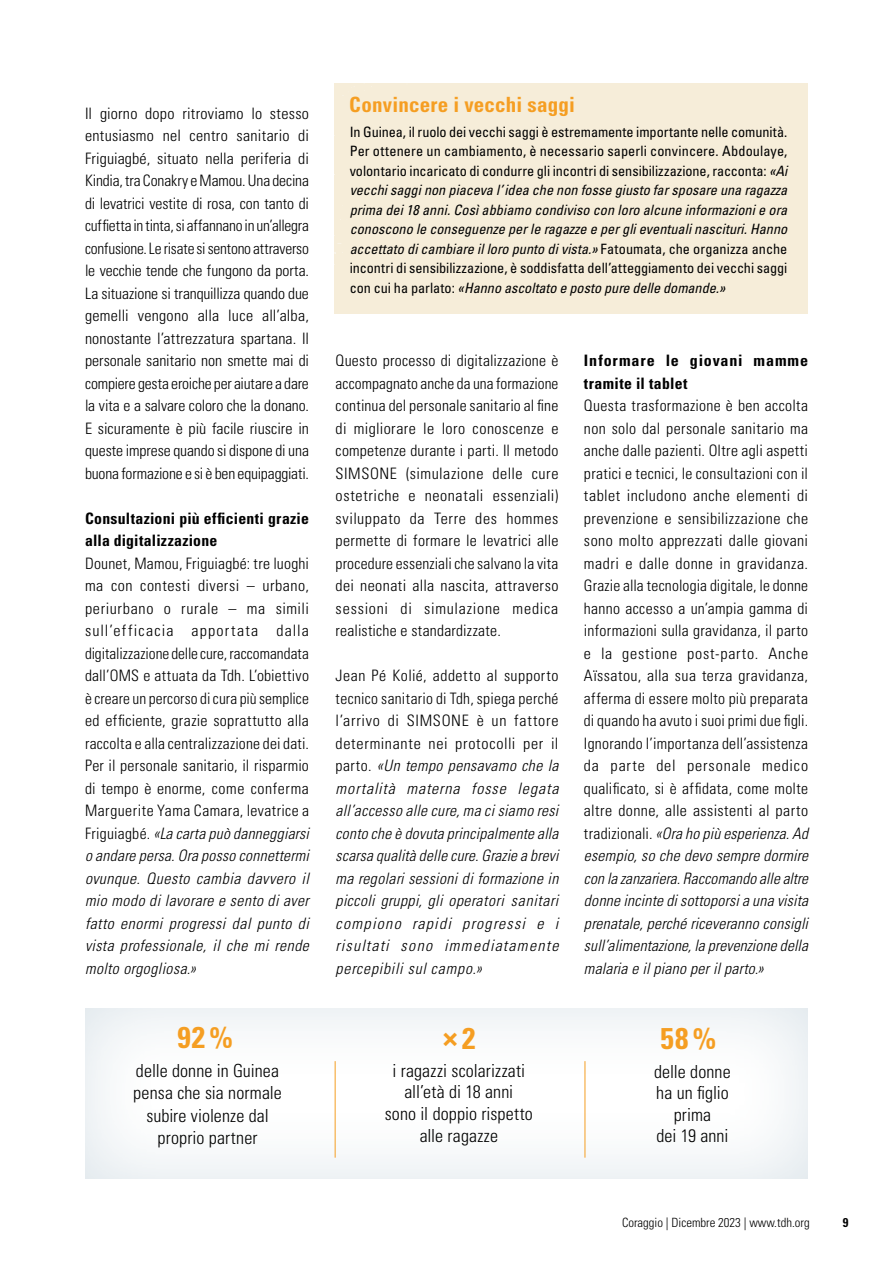
<style>
.page{position:relative;width:893px;height:1263px;background:#fff}
.page>*{position:absolute;margin:0;border:0;box-sizing:border-box;transform-origin:0 0}
.t1{font:700 condensed 30px "Univers LT Std";color:#f59e22}
.t2{font:700 condensed 21px "Univers LT Std";letter-spacing:.01em;color:#f59e22}
.t3{font:300 condensed 18px/21.6px "Univers LT Std";letter-spacing:.005em;color:#000;text-align:center}
.t4{font:300 condensed 15.75px/22.5px "Univers LT Std";letter-spacing:.02em;color:#000;text-align:justify}
.t5{font:italic 300 condensed 15.75px/22.5px "Univers LT Std";letter-spacing:.065em;color:#000;text-align:justify}
.t6{font:700 condensed 15.75px/22.5px "Univers LT Std";letter-spacing:.02em;color:#000}
.t7{font:700 condensed 15.75px/22.5px "Univers LT Std";letter-spacing:.045em;color:#000}
.t8{font:condensed 14.25px/19.5px "Univers LT Std";color:#000;text-align:justify}
.t9{font:300 condensed 12.75px "Univers LT Std";color:#000}
.t10{font:700 condensed 12.75px "Univers LT Std";color:#000}
.s1{font-style:italic}
.s2{font-style:normal}
</style>
<div class="page">
<div style="left:82px;top:1006px;width:726px;height:174px;background:#f9fafb"></div>
<div style="left:309px;top:1043px;width:52px;height:132px;background:#fff"></div>
<hr style="left:335px;top:1061px;width:1px;height:97px;background:#f59e22">
<div style="left:559px;top:1043px;width:52px;height:132px;background:#fff"></div>
<hr style="left:585px;top:1061px;width:1px;height:97px;background:#f59e22">
<p class="t4" style="left:85px;top:102px;width:225px">Il giorno dopo ritroviamo lo stesso entusiasmo nel centro sanitario di Friguiagbé, situato nella periferia di Kindia, tra Conakry e Mamou. Una decina di levatrici vestite di rosa, con tanto di cuffietta in tinta, si affannano in un’allegra confusione. Le risate si sentono attraverso le vecchie tende che fungono da porta.<br>La situazione si tranquillizza quando due gemelli vengono alla luce all’alba, nonostante l’attrezzatura spartana. Il personale sanitario non smette mai di compiere gesta eroiche per aiutare a dare la vita e a salvare coloro che la donano.<br>E sicuramente è più facile riuscire in queste imprese quando si dispone di una buona formazione e si è ben equipaggiati.</p>
<p class="t6" style="left:85px;top:507px;width:225px">Consultazioni più efficienti grazie alla digitalizzazione</p>
<p class="t4" style="left:85px;top:552px;width:225px">Dounet, Mamou, Friguiagbé: tre luoghi ma con contesti diversi – urbano, periurbano o rurale – ma simili sull’efficacia apportata dalla digitalizzazione delle cure, raccomandata dall’OMS e attuata da Tdh. L’obiettivo è creare un percorso di cura più semplice ed efficiente, grazie soprattutto alla raccolta e alla centralizzazione dei dati.<br>Per il personale sanitario, il risparmio di tempo è enorme, come conferma Marguerite Yama Camara, levatrice a Friguiagbé. <span class="s1">«La carta può danneggiarsi o andare persa. Ora posso connettermi ovunque. Questo cambia davvero il mio modo di lavorare e sento di aver fatto enormi progressi dal punto di vista professionale, il che mi rende molto orgogliosa.»</span></p>
<h1 class="t1" style="left:177px;top:1019px;width:57px">92%</h1>
<p class="t3" style="left:133px;top:1059px;width:150px;line-height:22.5px">delle donne in Guinea pensa che sia normale subire violenze dal proprio partner</p>
<h2 class="t2" style="left:349px;top:91px;width:227px">Convincere i vecchi saggi</h2>
<p class="t8" style="left:350px;top:122px;width:439px">In Guinea, il ruolo dei vecchi saggi è estremamente importante nelle comunità.<br>Per ottenere un cambiamento, è necessario saperli convincere. Abdoulaye, volontario incaricato di condurre gli incontri di sensibilizzazione, racconta: <span class="s1">«Ai vecchi saggi non piaceva l’idea che non fosse giusto far sposare una ragazza prima dei 18 anni. Così abbiamo condiviso con loro alcune informazioni e ora conoscono le conseguenze per le ragazze e per gli eventuali nascituri. Hanno accettato di cambiare il loro punto di vista.»</span> Fatoumata, che organizza anche incontri di sensibilizzazione, è soddisfatta dell’atteggiamento dei vecchi saggi con cui ha parlato: <span class="s1">«Hanno ascoltato e posto pure delle domande.»</span></p>
<p class="t4" style="left:336px;top:349px;width:224px">Questo processo di digitalizzazione è accompagnato anche da una formazione continua del personale sanitario al fine di migliorare le loro conoscenze e competenze durante i parti. Il metodo SIMSONE (simulazione delle cure ostetriche e neonatali essenziali) sviluppato da Terre des hommes permette di formare le levatrici alle procedure essenziali che salvano la vita dei neonati alla nascita, attraverso sessioni di simulazione medica realistiche e standardizzate.</p>
<p class="t5" style="left:336px;top:664px;width:224px"><span class="s2">Jean Pé Kolié, addetto al supporto tecnico sanitario di Tdh, spiega perché l’arrivo di SIMSONE è un fattore determinante nei protocolli per il parto.</span> «Un tempo pensavamo che la mortalità materna fosse legata all’accesso alle cure, ma ci siamo resi conto che è dovuta principalmente alla scarsa qualità delle cure. Grazie a brevi ma regolari sessioni di formazione in piccoli gruppi, gli operatori sanitari compiono rapidi progressi e i risultati sono immediatamente percepibili sul campo.»</p>
<p class="t7" style="left:584px;top:349px;width:226px">Informare le giovani mamme tramite il tablet</p>
<p class="t4" style="left:584px;top:394px;width:226px">Questa trasformazione è ben accolta non solo dal personale sanitario ma anche dalle pazienti. Oltre agli aspetti pratici e tecnici, le consultazioni con il tablet includono anche elementi di prevenzione e sensibilizzazione che sono molto apprezzati dalle giovani madri e dalle donne in gravidanza.<br>Grazie alla tecnologia digitale, le donne hanno accesso a un’ampia gamma di informazioni sulla gravidanza, il parto e la gestione post-parto. Anche Aïssatou, alla sua terza gravidanza, afferma di essere molto più preparata di quando ha avuto i suoi primi due figli.<br>Ignorando l’importanza dell’assistenza da parte del personale medico qualificato, si è affidata, come molte altre donne, alle assistenti al parto tradizionali. <span class="s1">«Ora ho più esperienza. Ad esempio, so che devo sempre dormire con la zanzariera. Raccomando alle altre donne incinte di sottoporsi a una visita prenatale, perché riceveranno consigli sull’alimentazione, la prevenzione della malaria e il piano per il parto.»</span></p>
<h1 class="t1" style="left:443px;top:1019px;width:34px">×2</h1>
<h1 class="t1" style="left:660px;top:1020px;width:57px">58%</h1>
<p class="t3" style="left:654px;top:1060px;width:78px">delle donne ha un figlio prima<br>dei 19 anni</p>
<p class="t3" style="left:385px;top:1060px;width:150px">i ragazzi scolarizzati all’età di 18 anni<br>sono il doppio rispetto alle ragazze</p>
<p class="t9" style="left:622px;top:1214px;width:189px">Coraggio | Dicembre 2023 | www.tdh.org</p>
<p class="t10" style="left:843px;top:1214px;width:7px">9</p>
</div>
